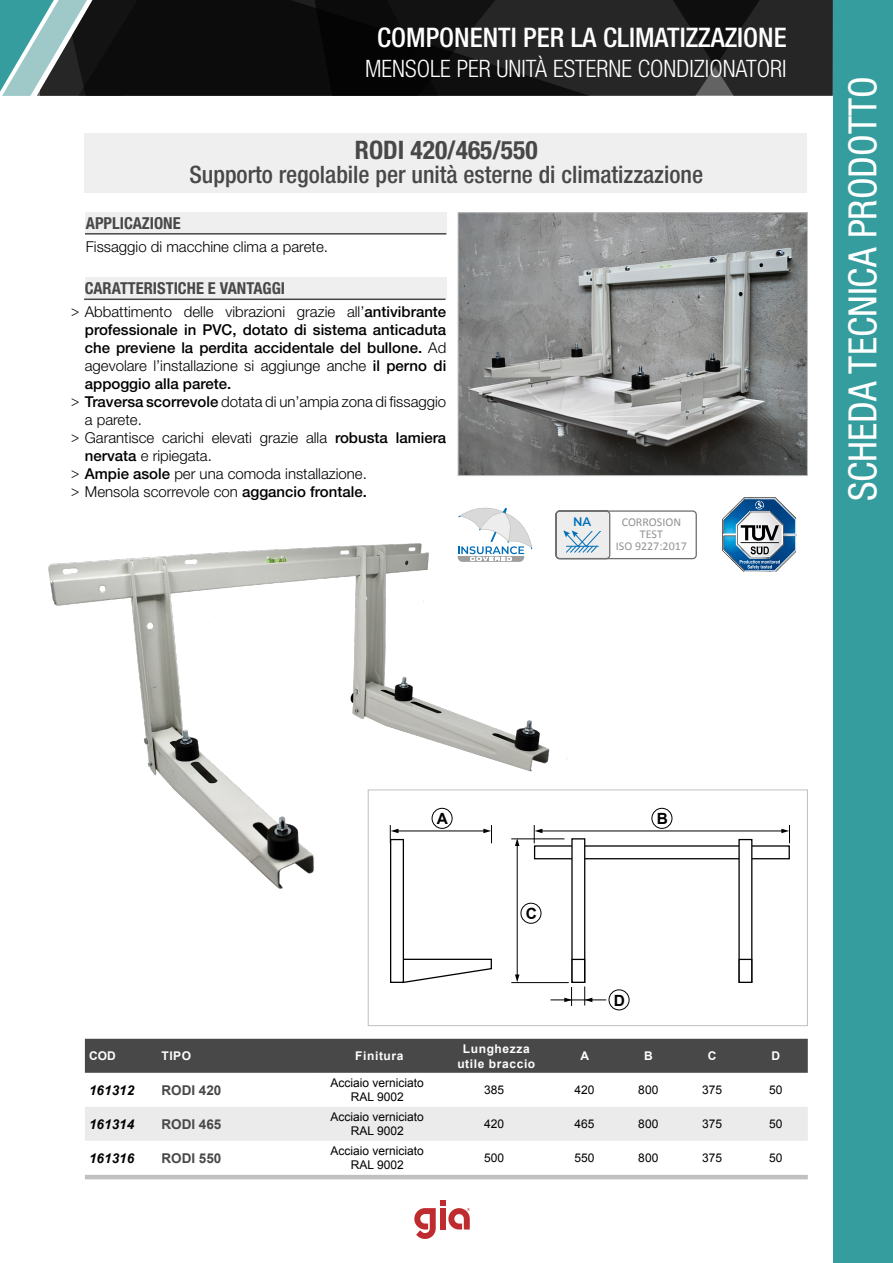
<style>
.page{position:relative;width:893px;height:1263px;background:#fff}
.page>*{position:absolute;margin:0;border:0;box-sizing:border-box;transform-origin:0 0}
.t1{font:condensed 39px "Helvetica Neue LT Std";color:#fff}
.t2{font:500 condensed 27px "Helvetica Neue LT Std";color:#fff}
.t3{font:700 condensed 25.5px "Helvetica Neue LT Std";color:#484848}
.t4{font:500 condensed 24px "Helvetica Neue LT Std";color:#484848}
.t5{font:300 condensed 24px "Helvetica Neue LT Std";color:#fff}
.t6{font:700 condensed 16.5px "Helvetica Neue LT Std";color:#484848}
.t7{font:700 15.45px "Arial";color:#000}
.Stile_di_paragrafo_1{font:300 15px "Helvetica Neue LT Std";color:#000;scale:.9 1}
.Stile_di_paragrafo_1-2{font:500 15px/18px "Helvetica Neue LT Std";color:#000;text-align:justify}
.Stile_di_paragrafo_1-3{font:300 15px "Helvetica Neue LT Std";color:#000}
.t8{font:700 13.5px "Arial";color:#484848}
.t9{font:italic 700 13.5px "Arial";color:#000}
.t10{font:600 12.45px "Montserrat";color:#006eb8;scale:.94 1}
.t11{font:12px "Arial";color:#000}
.t12{font:700 12px "Arial";letter-spacing:.05em;color:#fff}
.t13{font:12px "Calibri";color:#939393}
.s1{font-weight:300}
.s2{font-weight:500}
</style>
<div class="page">
<svg style="left:87px;top:0;width:741px;height:96px;background:#171717"></svg>
<div style="left:833px;top:0;width:60px;height:1263px;background:#359d9d"></div>
<svg style="left:414px;top:1200px;width:56px;height:39px"></svg>
<svg style="left:0;top:0;width:87px;height:96px;background:#699696"></svg>
<img style="left:48px;top:543px;width:533px;height:345px">
<img style="left:460px;top:214px;width:346px;height:260px">
<div style="left:458px;top:212px;width:350px;height:264px;border:1px solid #c0c0c0"></div>
<div style="left:535px;top:846px;width:254px;height:13px;background:#fff"></div>
<div style="left:534px;top:845px;width:256px;height:14px;border:1px solid #000"></div>
<div style="left:572px;top:839px;width:13px;height:143px;background:#fff"></div>
<div style="left:571px;top:838px;width:14px;height:145px;border:1px solid #000"></div>
<div style="left:571px;top:959px;width:14px;height:24px;border:1px solid #000"></div>
<div style="left:739px;top:839px;width:13px;height:143px;background:#fff"></div>
<div style="left:738px;top:839px;width:14px;height:144px;border:1px solid #000"></div>
<div style="left:738px;top:959px;width:14px;height:24px;border:1px solid #000"></div>
<svg style="left:404px;top:958px;width:88px;height:25px"></svg>
<div style="left:391px;top:839px;width:12px;height:143px;background:#fff"></div>
<div style="left:390px;top:839px;width:14px;height:144px;border:1px solid #000"></div>
<hr style="left:511px;top:838px;width:53px;height:1px;background:#000">
<hr style="left:511px;top:982px;width:58px;height:1px;background:#000">
<hr style="left:517px;top:842px;width:1px;height:134px;background:#000">
<svg style="left:515px;top:974px;width:4px;height:8px"></svg>
<svg style="left:515px;top:838px;width:4px;height:8px"></svg>
<hr style="left:542px;top:831px;width:241px;height:1px;background:#000">
<svg style="left:534px;top:825px;width:8px;height:18px"></svg>
<svg style="left:781px;top:825px;width:9px;height:18px"></svg>
<div style="left:652px;top:808px;width:20px;height:21px;border:1px solid #000;border-radius:50%"></div>
<hr style="left:398px;top:831px;width:87px;height:1px;background:#000">
<svg style="left:390px;top:825px;width:8px;height:18px"></svg>
<svg style="left:483px;top:825px;width:9px;height:18px"></svg>
<div style="left:432px;top:808px;width:20px;height:21px;border:1px solid #000;border-radius:50%"></div>
<div style="left:521px;top:903px;width:20px;height:20px;border:1px solid #000;border-radius:50%"></div>
<svg style="left:550px;top:986px;width:56px;height:20px"></svg>
<div style="left:609px;top:989px;width:20px;height:21px;border:1px solid #000;border-radius:50%"></div>
<div style="left:368px;top:789px;width:440px;height:237px;border:1px solid #c0c0c0"></div>
<div style="left:85px;top:1039px;width:723px;height:34px;background:#484848"></div>
<svg style="left:85px;top:1107px;width:723px;height:72px"></svg>
<div style="left:85px;top:212px;width:362px;height:22px;background:#efefef"></div>
<div style="left:85px;top:277px;width:362px;height:21px;background:#efefef"></div>
<div style="left:84px;top:134px;width:723px;height:59px;background:#efefef"></div>
<hr style="left:84px;top:299px;width:361px;height:1px;background:#484848">
<hr style="left:85px;top:233px;width:361px;height:2px;background:#484848">
<svg style="left:722px;top:497px;width:74px;height:75px"></svg>
<svg style="left:555px;top:510px;width:142px;height:49px"></svg>
<svg style="left:458px;top:508px;width:74px;height:54px"></svg>
<p class="t2" style="left:377px;top:21px;width:411px">COMPONENTI PER LA CLIMATIZZAZIONE</p>
<p class="t5" style="left:365px;top:55px;width:423px">MENSOLE PER UNITÀ ESTERNE CONDIZIONATORI</p>
<p class="t3" style="left:355px;top:135px;width:184px">RODI 420/465/550</p>
<p class="t4" style="left:189px;top:160px;width:515px">Supporto regolabile per unità esterne di climatizzazione</p>
<p class="t6" style="left:86px;top:214px;width:96px">APPLICAZIONE</p>
<p class="Stile_di_paragrafo_1-3" style="left:86px;top:237px;width:244px">Fissaggio di macchine clima a parete.</p>
<p class="t6" style="left:85px;top:278px;width:202px">CARATTERISTICHE E VANTAGGI</p>
<p class="Stile_di_paragrafo_1-2" style="left:85px;top:320px;width:363px">professionale in PVC, dotato di sistema anticaduta che previene la perdita accidentale del bullone. <span class="s1">Ad agevolare l’installazione si aggiunge anche</span> il perno di appoggio alla parete.</p>
<p class="Stile_di_paragrafo_1-3" style="left:85px;top:410px;width:58px">a parete.</p>
<p class="Stile_di_paragrafo_1-3" style="left:85px;top:446px;width:129px"><span class="s2">nervata</span> e ripiegata.</p>
<p class="Stile_di_paragrafo_1" style="left:71px;top:302px;width:418px">&gt; Abbattimento delle vibrazioni grazie all’<span class="s2">antivibrante</span></p>
<p class="Stile_di_paragrafo_1" style="left:71px;top:392px;width:418px">&gt; <span class="s2">Traversa scorrevole</span> dotata di un’ampia zona di fissaggio</p>
<p class="Stile_di_paragrafo_1" style="left:71px;top:428px;width:418px">&gt; Garantisce carichi elevati grazie alla <span class="s2">robusta lamiera</span></p>
<p class="Stile_di_paragrafo_1" style="left:71px;top:464px;width:330px">&gt; <span class="s2">Ampie asole</span> per una comoda installazione.</p>
<p class="Stile_di_paragrafo_1" style="left:71px;top:482px;width:330px">&gt; Mensola scorrevole con <span class="s2">aggancio frontale.</span></p>
<p class="t10" style="left:573px;top:513px;width:21px">NA</p>
<p class="t13" style="left:622px;top:513px;width:61px">CORROSION</p>
<p class="t13" style="left:640px;top:525px;width:24px">TEST</p>
<p class="t13" style="left:616px;top:537px;width:73px">ISO 9227:2017</p>
<p class="t1" style="left:840px;top:501px;width:426px;rotate:-90deg">SCHEDA TECNICA PRODOTTO</p>
<p class="t7" style="left:437px;top:808px;width:13px">A</p>
<p class="t7" style="left:657px;top:808px;width:13px">B</p>
<p class="t12" style="left:89px;top:1048px;width:28px">COD</p>
<p class="t12" style="left:161px;top:1048px;width:31px">TIPO</p>
<p class="t12" style="left:355px;top:1048px;width:50px">Finitura</p>
<p class="t9" style="left:89px;top:1081px;width:47px">161312</p>
<p class="t8" style="left:161px;top:1081px;width:62px">RODI 420</p>
<p class="t9" style="left:89px;top:1115px;width:47px">161314</p>
<p class="t8" style="left:161px;top:1115px;width:62px">RODI 465</p>
<p class="t9" style="left:89px;top:1149px;width:47px">161316</p>
<p class="t8" style="left:161px;top:1149px;width:62px">RODI 550</p>
<p class="t11" style="left:331px;top:1075px;width:95px">Acciaio verniciato</p>
<p class="t11" style="left:351px;top:1089px;width:54px">RAL 9002</p>
<p class="t11" style="left:331px;top:1109px;width:95px">Acciaio verniciato</p>
<p class="t11" style="left:351px;top:1123px;width:54px">RAL 9002</p>
<p class="t11" style="left:331px;top:1143px;width:95px">Acciaio verniciato</p>
<p class="t11" style="left:351px;top:1157px;width:54px">RAL 9002</p>
<p class="t7" style="left:526px;top:903px;width:13px">C</p>
<p class="t12" style="left:463px;top:1040px;width:68px">Lunghezza</p>
<p class="t12" style="left:457px;top:1055px;width:79px">utile braccio</p>
<p class="t7" style="left:614px;top:990px;width:13px">D</p>
<p class="t12" style="left:580px;top:1048px;width:10px">A</p>
<p class="t12" style="left:644px;top:1048px;width:10px">B</p>
<p class="t12" style="left:708px;top:1048px;width:10px">C</p>
<p class="t12" style="left:772px;top:1048px;width:10px">D</p>
<p class="t11" style="left:484px;top:1082px;width:22px">385</p>
<p class="t11" style="left:574px;top:1082px;width:22px">420</p>
<p class="t11" style="left:638px;top:1082px;width:22px">800</p>
<p class="t11" style="left:702px;top:1082px;width:22px">375</p>
<p class="t11" style="left:769px;top:1082px;width:15px">50</p>
<p class="t11" style="left:484px;top:1116px;width:22px">420</p>
<p class="t11" style="left:574px;top:1116px;width:22px">465</p>
<p class="t11" style="left:638px;top:1116px;width:22px">800</p>
<p class="t11" style="left:702px;top:1116px;width:22px">375</p>
<p class="t11" style="left:769px;top:1116px;width:15px">50</p>
<p class="t11" style="left:484px;top:1150px;width:22px">500</p>
<p class="t11" style="left:574px;top:1150px;width:22px">550</p>
<p class="t11" style="left:638px;top:1150px;width:22px">800</p>
<p class="t11" style="left:702px;top:1150px;width:22px">375</p>
<p class="t11" style="left:769px;top:1150px;width:15px">50</p>
</div>
